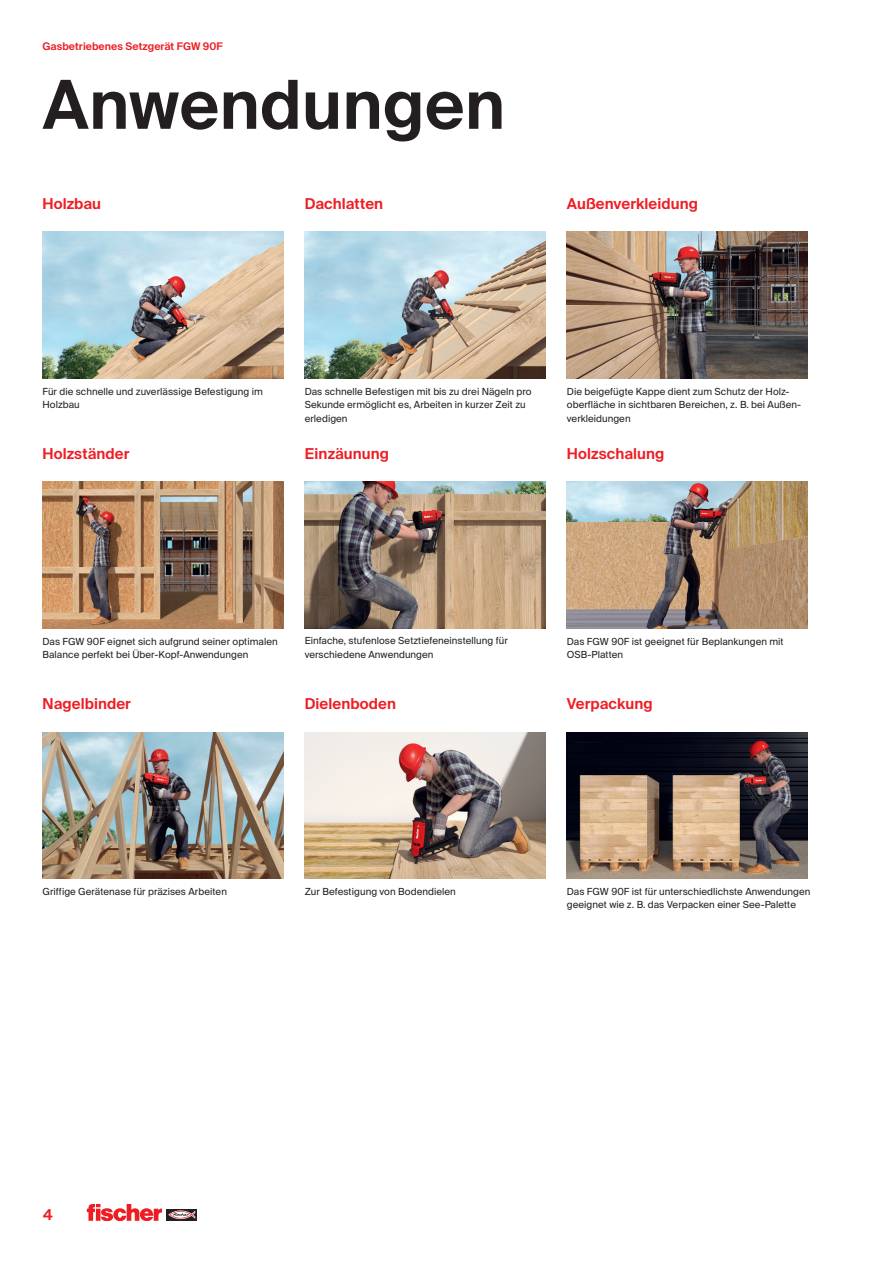
<style>
.page{position:relative;width:893px;height:1263px;background:#fff}
.page>*{position:absolute;margin:0;border:0;box-sizing:border-box;transform-origin:0 0}
.t1{font:600 67.5px "fischerstrong";letter-spacing:.005em;color:#231f20}
.t2{font:600 15px "fischerstrong";letter-spacing:.005em;color:#ee1d23}
.t3{font:600 10.5px "fischerstrong";letter-spacing:.005em;color:#ee1d23}
.t4{font:9.75px/13.5px "fischerstrong";letter-spacing:.005em;color:#231f20}
</style>
<div class="page">
<svg style="left:167px;top:1209px;width:30px;height:11px"></svg>
<svg style="left:168px;top:1210px;width:27px;height:9px"></svg>
<svg style="left:87px;top:1204px;width:75px;height:16px"></svg>
<img style="left:305px;top:232px;width:241px;height:146px">
<img style="left:567px;top:482px;width:241px;height:147px">
<img style="left:567px;top:232px;width:241px;height:146px">
<img style="left:43px;top:732px;width:240px;height:147px">
<img style="left:305px;top:482px;width:241px;height:147px">
<img style="left:43px;top:232px;width:240px;height:146px">
<img style="left:43px;top:482px;width:240px;height:147px">
<img style="left:305px;top:732px;width:241px;height:147px">
<img style="left:567px;top:732px;width:241px;height:147px">
<p class="t3" style="left:43px;top:41px;width:182px">Gasbetriebenes Setzgerät FGW 90F</p>
<h1 class="t1" style="left:43px;top:66px;width:464px">Anwendungen</h1>
<h2 class="t2" style="left:43px;top:195px;width:60px">Holzbau</h2>
<h2 class="t2" style="left:305px;top:195px;width:80px">Dachlatten</h2>
<h2 class="t2" style="left:567px;top:195px;width:133px">Außenverkleidung</h2>
<p class="t4" style="left:42px;top:384px;width:222px">Für die schnelle und zuverlässige Befestigung im<br>Holzbau</p>
<p class="t4" style="left:305px;top:384px;width:228px">Das schnelle Befestigen mit bis zu drei Nägeln pro<br>Sekunde ermöglicht es, Arbeiten in kurzer Zeit zu erledigen</p>
<p class="t4" style="left:567px;top:384px;width:236px">Die beigefügte Kappe dient zum Schutz der Holz&shy;oberfläche in sichtbaren Bereichen, z. B. bei Außen&shy;verkleidungen</p>
<h2 class="t2" style="left:43px;top:445px;width:89px">Holzständer</h2>
<h2 class="t2" style="left:305px;top:445px;width:86px">Einzäunung</h2>
<h2 class="t2" style="left:567px;top:445px;width:99px">Holzschalung</h2>
<p class="t4" style="left:43px;top:635px;width:237px">Das FGW 90F eignet sich aufgrund seiner optimalen<br>Balance perfekt bei Über-Kopf-Anwendungen</p>
<h2 class="t2" style="left:43px;top:695px;width:90px">Nagelbinder</h2>
<p class="t4" style="left:305px;top:634px;width:205px">Einfache, stufenlose Setztiefeneinstellung für verschiedene Anwendungen</p>
<h2 class="t2" style="left:305px;top:695px;width:93px">Dielenboden</h2>
<p class="t4" style="left:567px;top:635px;width:218px">Das FGW 90F ist geeignet für Beplankungen mit<br>OSB-Platten</p>
<h2 class="t2" style="left:567px;top:695px;width:87px">Verpackung</h2>
<p class="t4" style="left:43px;top:885px;width:186px">Griffige Gerätenase für präzises Arbeiten</p>
<p class="t4" style="left:305px;top:885px;width:152px">Zur Befestigung von Bodendielen</p>
<p class="t4" style="left:567px;top:885px;width:245px">Das FGW 90F ist für unterschiedlichste Anwendungen geeignet wie z. B. das Verpacken einer See-Palette</p>
<h2 class="t2" style="left:43px;top:1206px;width:11px">4</h2>
</div>
